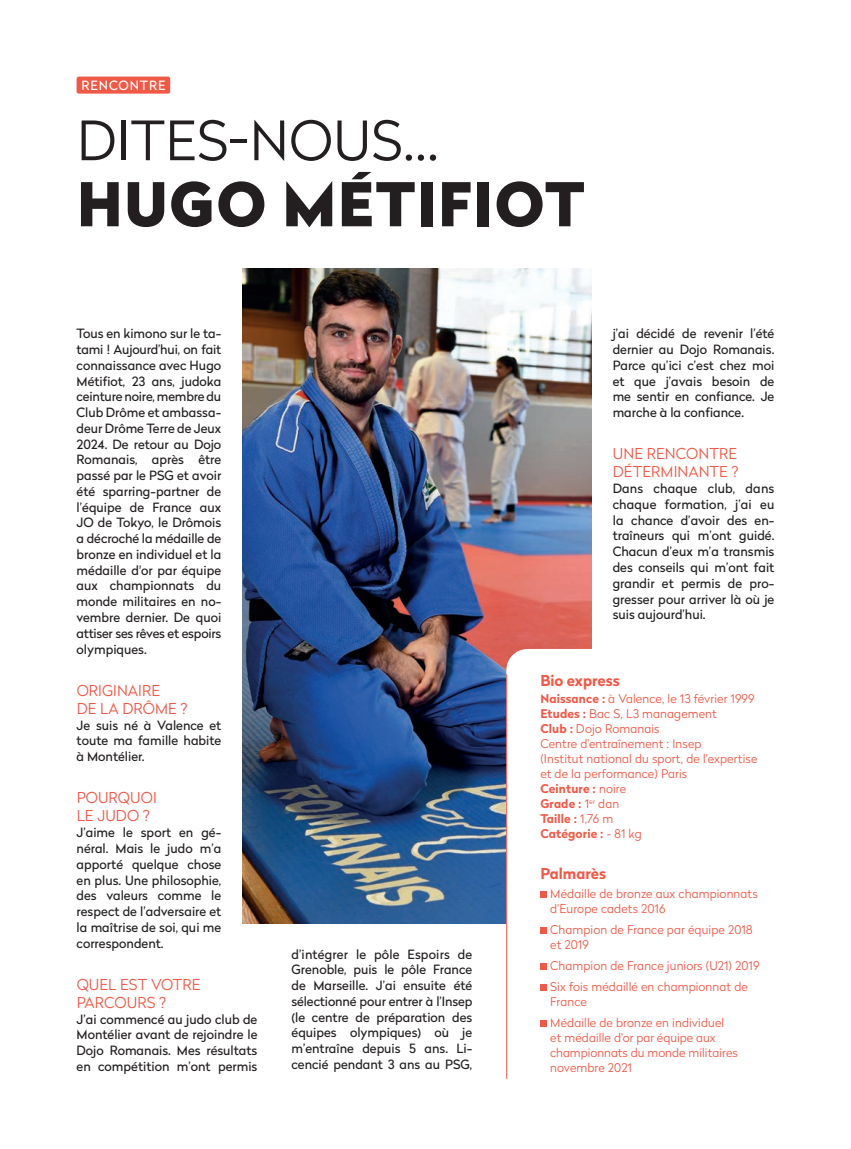
<style>
.page{position:relative;width:851px;height:1149px;background:#fff}
.page>*{position:absolute;margin:0;border:0;box-sizing:border-box;transform-origin:0 0}
.t1{font:900 60px "Radikal";letter-spacing:.025em;color:#231f20}
.t2{font:300 54px "Radikal";letter-spacing:.005em;color:#231f20}
.t3{font:300 15px/18px "Radikal";letter-spacing:.005em;color:#f05946}
.t4{font:700 15px "Radikal";color:#f05946}
.t5{font:12.75px/15.8px "Radikal";color:#231f20;text-align:justify}
.t6{font:12.75px "Radikal";letter-spacing:.07em;color:#fff}
.t7{font:300 12px/15px "Radikal";letter-spacing:.01em;color:#f05946}
.s1{font-weight:700}
</style>
<div class="page">
<div style="left:77px;top:77px;width:93px;height:17px;background:#f05946;border-radius:2px"></div>
<img style="left:242px;top:268px;width:349px;height:655px">
<svg style="left:506px;top:648px;width:86px;height:320px"></svg>
<svg style="left:540px;top:891px;width:6px;height:6px"></svg>
<svg style="left:540px;top:927px;width:6px;height:6px"></svg>
<svg style="left:540px;top:963px;width:6px;height:6px"></svg>
<svg style="left:540px;top:984px;width:6px;height:6px"></svg>
<div style="left:540px;top:1019px;width:6px;height:7px;background:#f05946"></div>
<hr style="left:506px;top:674px;width:1px;height:404px;background:#f05946">
<p class="t6" style="left:82px;top:77px;width:85px">RENCONTRE</p>
<h2 class="t2" style="left:77px;top:103px;width:363px">DITES-NOUS...</h2>
<h1 class="t1" style="left:77px;top:160px;width:509px">HUGO MÉTIFIOT</h1>
<p class="t5" style="left:77px;top:325px;width:146px">Tous en kimono sur le ta&shy;tami ! Aujourd’hui, on fait connaissance avec Hugo Métifiot, 23 ans, judoka ceinture noire, membre du Club Drôme et ambassa&shy;deur Drôme Terre de Jeux 2024. De retour au Dojo Romanais, après être passé par le PSG et avoir été sparring-partner de l’équipe de France aux JO de Tokyo, le Drômois a décroché la médaille de bronze en individuel et la médaille d'or par équipe aux championnats du monde militaires en no&shy;vembre dernier. De quoi attiser ses rêves et espoirs olympiques.</p>
<p class="t3" style="left:77px;top:680px;width:112px">ORIGINAIRE<br>DE LA DRÔME ?</p>
<p class="t5" style="left:77px;top:716px;width:146px">Je suis né à Valence et toute ma famille habite à Montélier.</p>
<p class="t3" style="left:77px;top:788px;width:82px">POURQUOI<br>LE JUDO ?</p>
<p class="t5" style="left:77px;top:824px;width:146px">J’aime le sport en gé&shy;néral. Mais le judo m’a apporté quelque chose en plus. Une philosophie, des valeurs comme le respect de l’adversaire et la maîtrise de soi, qui me correspondent.</p>
<p class="t3" style="left:77px;top:974px;width:125px">QUEL EST VOTRE<br>PARCOURS ?</p>
<p class="t5" style="left:77px;top:1010px;width:182px">J’ai commencé au judo club de Montélier avant de rejoindre le Dojo Romanais. Mes résultats en compétition m’ont permis</p>
<p class="t5" style="left:291px;top:945px;width:182px">d’intégrer le pôle Espoirs de Grenoble, puis le pôle France de Marseille. J’ai ensuite été sélectionné pour entrer à l’Insep (le centre de préparation des équipes olympiques) où je m’entraîne depuis 5 ans. Li&shy;cencié pendant 3 ans au PSG,</p>
<p class="t5" style="left:612px;top:325px;width:163px">j’ai décidé de revenir l’été dernier au Dojo Romanais.<br>Parce qu’ici c’est chez moi et que j’avais besoin de me sentir en confiance. Je marche à la confiance.</p>
<p class="t3" style="left:612px;top:444px;width:127px">UNE RENCONTRE<br>DÉTERMINANTE ?</p>
<p class="t5" style="left:612px;top:480px;width:163px">Dans chaque club, dans chaque formation, j’ai eu la chance d’avoir des en&shy;traîneurs qui m’ont guidé.<br>Chacun d’eux m’a transmis des conseils qui m’ont fait grandir et permis de pro&shy;gresser pour arriver là où je suis aujourd’hui.</p>
<p class="t4" style="left:540px;top:669px;width:81px">Bio express</p>
<p class="t7" style="left:540px;top:690px;width:218px"><span class="s1">Naissance :</span> à Valence, le 13 février 1999<br><span class="s1">Etudes :</span> Bac S, L3 management<br><span class="s1">Club :</span> Dojo Romanais<br>Centre d’entraînement : Insep<br>(Institut national du sport, de l'expertise et de la performance) Paris<br><span class="s1">Ceinture :</span> noire<br><span class="s1">Grade :</span> 1<sup>er</sup> dan<br><span class="s1">Taille :</span> 1,76 m<br><span class="s1">Catégorie :</span> - 81 kg</p>
<p class="t4" style="left:540px;top:862px;width:67px">Palmarès</p>
<p class="t7" style="left:550px;top:885px;width:209px">Médaille de bronze aux championnats d’Europe cadets 2016</p>
<p class="t7" style="left:550px;top:921px;width:204px">Champion de France par équipe 2018 et 2019</p>
<p class="t7" style="left:550px;top:954px;width:211px;line-height:20.9px">Champion de France juniors (U21) 2019<br>Six fois médaillé en championnat de</p>
<p class="t7" style="left:550px;top:990px;width:175px;line-height:20.9px">France<br>Médaille de bronze en individuel</p>
<p class="t7" style="left:550px;top:1028px;width:189px">et médaille d'or par équipe aux championnats du monde militaires novembre 2021</p>
</div>
